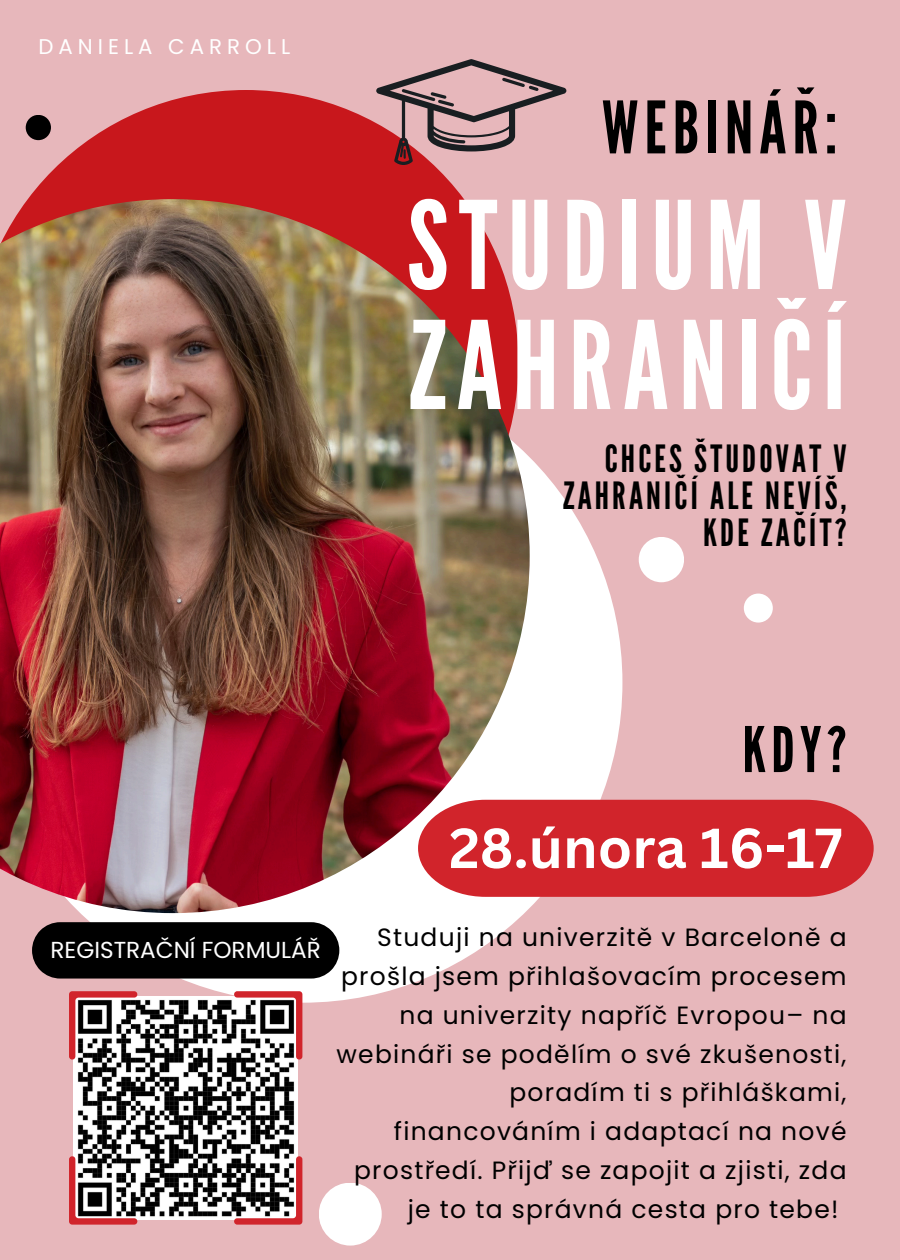
<style>
.page{position:relative;width:900px;height:1260px;background:#e7b7bb}
.page>*{position:absolute;margin:0;border:0;box-sizing:border-box;transform-origin:0 0}
.t1{font:121.44px/120px "League Gothic";letter-spacing:.085em;color:#fff}
.t2{font:72.12px "League Gothic";letter-spacing:.085em;color:#000}
.t3{font:62.75px "League Gothic";color:#000}
.t4{font:700 55.06px "Canva Sans";color:#fff}
.t5{font:37.5px/37px "League Gothic";letter-spacing:.085em;color:#000;text-align:right}
.t6{font:25px "Poppins";letter-spacing:.05em;color:#000}
.t7{font:23.12px "Poppins";color:#fff}
.t8{font:21.31px "Poppins";letter-spacing:.235em;color:#fff}
</style>
<div class="page">
<svg style="left:80px;top:458px;width:542px;height:545px;fill:#fff"></svg>
<svg style="left:25px;top:90px;width:439px;height:109px;fill:#c8171c"></svg>
<img style="left:0;top:199px;width:530px;height:714px">
<div style="left:639px;top:537px;width:45px;height:45px;background:#fff;border-radius:50%"></div>
<div style="left:319px;top:1183px;width:63px;height:63px;background:#fff;border-radius:50%"></div>
<svg style="left:32px;top:922px;width:307px;height:57px"></svg>
<div style="left:26px;top:115px;width:25px;height:25px;background:#000;border-radius:50%"></div>
<div style="left:744px;top:594px;width:29px;height:29px;background:#fff;border-radius:50%"></div>
<svg style="left:418px;top:800px;width:456px;height:97px"></svg>
<img style="left:74px;top:996px;width:224px;height:224px">
<svg style="left:233px;top:991px;width:69px;height:70px"></svg>
<svg style="left:69px;top:991px;width:69px;height:70px"></svg>
<svg style="left:233px;top:1155px;width:69px;height:70px"></svg>
<svg style="left:69px;top:1155px;width:69px;height:70px"></svg>
<svg style="left:376px;top:59px;width:190px;height:106px"></svg>
<p class="t8" style="left:38px;top:31px;width:253px">DANIELA CARROLL</p>
<h5 class="t2" style="left:602px;top:86px;width:237px">WEBINÁŘ:</h5>
<h1 class="t1" style="left:407px;top:188px;width:441px">STUDIUM V<br>ZAHRANIČÍ</h1>
<h4 class="t5" style="left:563px;top:440px;width:285px">CHCES ŠTUDOVAT V<br>ZAHRANIČÍ ALE NEVÍŠ,<br>KDE ZAČÍT?</h4>
<h3 class="t3" style="left:743px;top:713px;width:106px">KDY?</h3>
<h2 class="t4" style="left:449px;top:809px;width:395px">28.února 16-17</h2>
<p class="t7" style="left:51px;top:934px;width:272px">REGISTRAČNÍ FORMULÁŘ</p>
<h6 class="t6" style="left:377px;top:920px;width:471px">Studuji na univerzitě v Barceloně a</h6>
<h6 class="t6" style="left:341px;top:958px;width:507px">prošla jsem přihlašovacím procesem</h6>
<h6 class="t6" style="left:399px;top:997px;width:449px">na univerzity napříč Evropou– na</h6>
<h6 class="t6" style="left:337px;top:1036px;width:511px">webináři se podělím o své zkušenosti,</h6>
<h6 class="t6" style="left:509px;top:1075px;width:339px">poradím ti s přihláškami,</h6>
<h6 class="t6" style="left:394px;top:1114px;width:454px">financováním i adaptací na nové</h6>
<h6 class="t6" style="left:354px;top:1153px;width:494px">prostředí. Přijď se zapojit a zjisti, zda</h6>
<h6 class="t6" style="left:408px;top:1192px;width:432px">je to ta správná cesta pro tebe!</h6>
</div>
